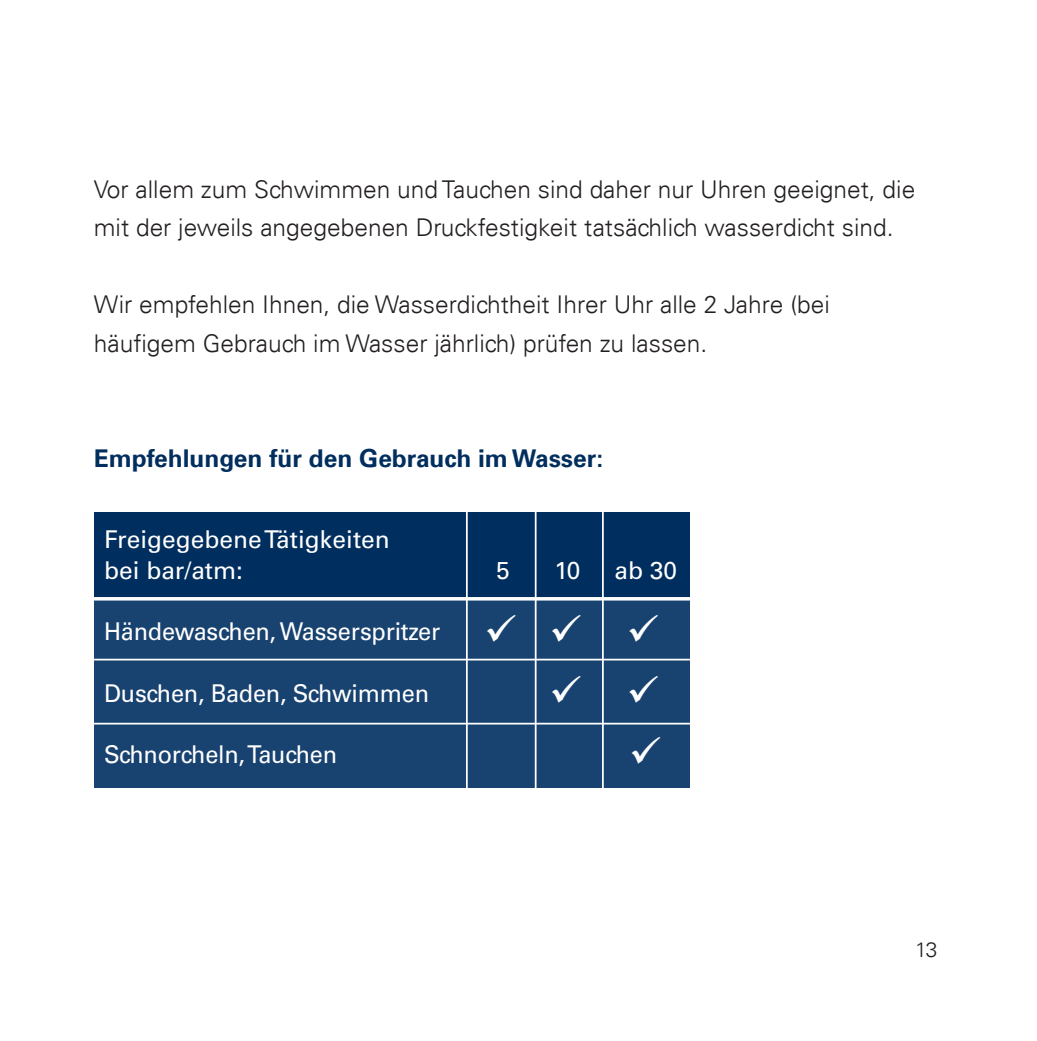
<style>
.page{position:relative;width:1037px;height:1041px;background:#fff}
.page>*{position:absolute;margin:0;border:0;box-sizing:border-box;transform-origin:0 0}
.t1{font:300 24.5px/38.5px "Univers LT";color:#231f20}
.t2{font:24.5px "Univers LT";letter-spacing:-.01em;color:#fff;scale:.96 1}
.t3{font:24.5px/31.5px "Univers LT";letter-spacing:-.01em;color:#fff}
.t4{font:700 24.5px "Univers LT";color:#002e5e}
.t5{font:300 21px "Univers LT";color:#231f20}
</style>
<div class="page">
<div style="left:94px;top:584px;width:595px;height:203px;background:#18426f"></div>
<div style="left:94px;top:512px;width:595px;height:86px;background:#002e5e"></div>
<hr style="left:92px;top:722px;width:605px;height:2px;background:#fff">
<hr style="left:89px;top:597px;width:605px;height:3px;background:#fff">
<hr style="left:90px;top:658px;width:605px;height:2px;background:#fff">
<hr style="left:466px;top:508px;width:1px;height:288px;background:#fff">
<hr style="left:535px;top:507px;width:1px;height:288px;background:#fff">
<hr style="left:602px;top:509px;width:1px;height:287px;background:#fff">
<svg style="left:603px;top:675px;width:1px;height:27px"></svg>
<svg style="left:603px;top:614px;width:1px;height:27px"></svg>
<p class="t1" style="left:94px;top:170px;width:823px">Vor allem zum Schwimmen und Tauchen sind daher nur Uhren geeignet, die mit der jeweils angegebenen Druckfestigkeit tatsächlich wasserdicht sind.</p>
<p class="t1" style="left:94px;top:285px;width:737px">Wir empfehlen Ihnen, die Wasserdichtheit Ihrer Uhr alle 2 Jahre (bei häufigem Gebrauch im Wasser jährlich) prüfen zu lassen.</p>
<p class="t4" style="left:94px;top:444px;width:511px">Empfehlungen für den Gebrauch im Wasser:</p>
<p class="t3" style="left:104px;top:523px;width:287px">Freigegebene Tätigkeiten bei bar/atm:</p>
<p class="t2" style="left:104px;top:617px;width:351px">Händewaschen, Wasserspritzer</p>
<p class="t2" style="left:104px;top:678px;width:340px">Duschen, Baden, Schwimmen</p>
<p class="t2" style="left:104px;top:740px;width:244px">Schnorcheln, Tauchen</p>
<p class="t3" style="left:496px;top:555px;width:15px">5</p>
<p class="t3" style="left:554px;top:555px;width:27px">10</p>
<p class="t3" style="left:614px;top:555px;width:64px">ab 30</p>
<p class="t5" style="left:915px;top:936px;width:24px">13</p>
</div>
